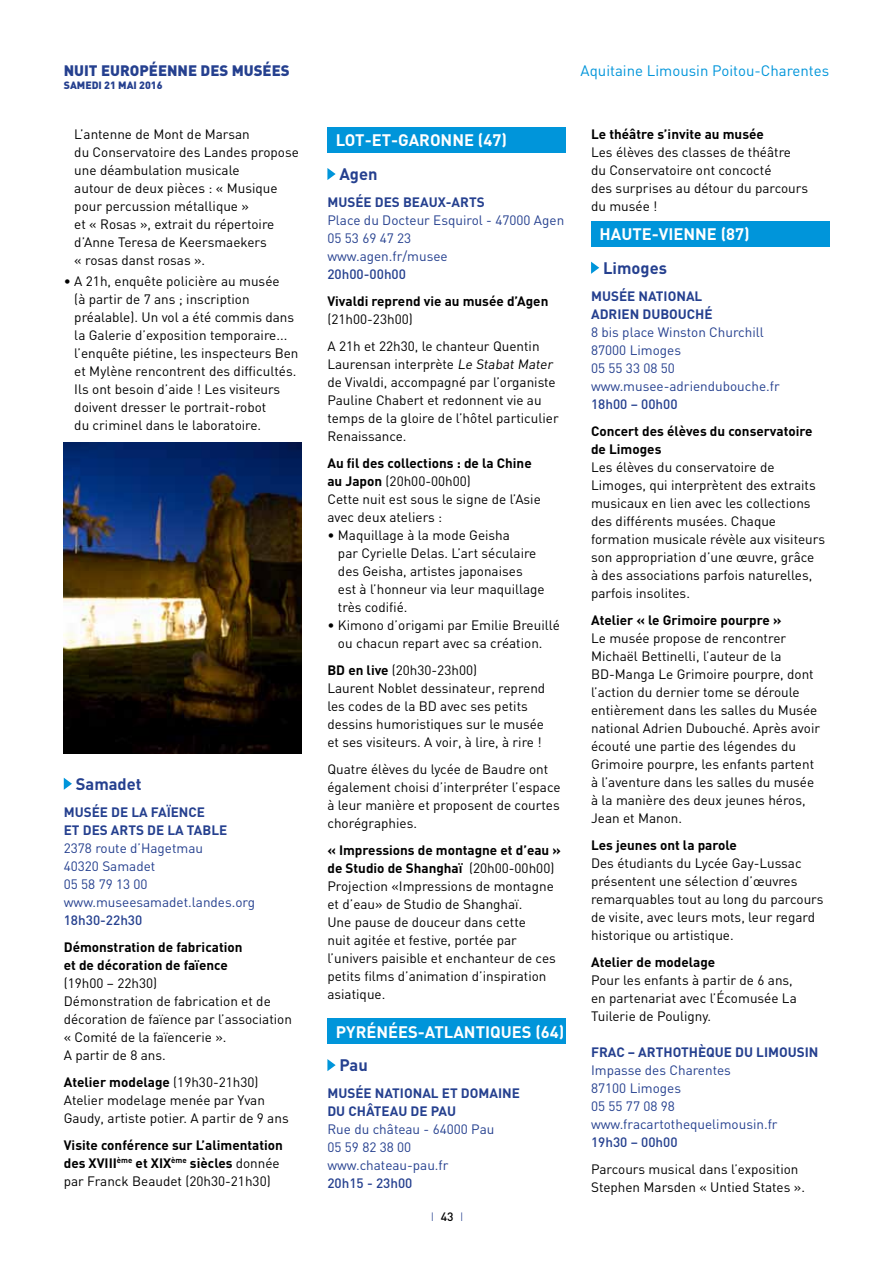
<style>
.page{position:relative;width:893px;height:1263px;background:#fff}
.page>*{position:absolute;margin:0;border:0;box-sizing:border-box;transform-origin:0 0}
.t1{font:700 16.5px "DIN";color:#fff}
.t2{font:700 16.5px "DIN";color:#25408f}
.t3{font:15px "DIN";color:#0095da}
.t4{font:900 15px "DIN";color:#25408f}
.t5{font:13.5px/18px "DIN";color:#000}
.t6{font:13.5px/18px "DIN";color:#25408f}
.t7{font:700 13.5px/18px "DIN";color:#000}
.t8{font:700 13.5px/18px "DIN";color:#25408f}
.t9{font:500 13.5px "DIN";color:#25408f}
.t10{font:300 12px "DIN";color:#25408f}
.t11{font:900 10.5px "DIN";color:#25408f}
.s1{font-weight:700}
.s2{font-weight:500;color:#000}
</style>
<div class="page">
<img style="left:64px;top:443px;width:238px;height:311px">
<svg style="left:64px;top:778px;width:8px;height:12px"></svg>
<div style="left:327px;top:128px;width:239px;height:25px;background:#0095da"></div>
<svg style="left:327px;top:168px;width:9px;height:12px"></svg>
<div style="left:327px;top:1019px;width:239px;height:25px;background:#0095da"></div>
<svg style="left:327px;top:1059px;width:9px;height:12px"></svg>
<div style="left:591px;top:221px;width:238px;height:26px;background:#0095da"></div>
<svg style="left:591px;top:262px;width:8px;height:12px"></svg>
<p class="t4" style="left:64px;top:61px;width:226px">NUIT EUROPÉENNE DES MUSÉES</p>
<p class="t11" style="left:64px;top:78px;width:100px">SAMEDI 21 MAI 2016</p>
<p class="t5" style="left:74px;top:124px;width:226px">L’antenne de Mont de Marsan<br>du Conservatoire des Landes propose une déambulation musicale<br>autour de deux pièces : « Musique pour percussion métallique »<br>et « Rosas », extrait du répertoire d’Anne Teresa de Keersmaekers<br>« rosas danst rosas ».</p>
<p class="t5" style="left:74px;top:272px;width:226px;text-indent:-11px">• A 21h, enquête policière au musée<br>(à partir de 7 ans ; inscription préalable). Un vol a été commis dans la Galerie d’exposition temporaire... l’enquête piétine, les inspecteurs Ben et Mylène rencontrent des difficultés.<br>Ils ont besoin d’aide ! Les visiteurs doivent dresser le portrait-robot<br>du criminel dans le laboratoire.</p>
<p class="t2" style="left:76px;top:773px;width:67px">Samadet</p>
<p class="t8" style="left:64px;top:802px;width:141px">MUSÉE DE LA FAÏENCE<br>ET DES</p>
<p class="t8" style="left:111px;top:820px;width:10px">ARTS</p>
<p class="t8" style="left:147px;top:820px;width:80px">DE LA TABLE</p>
<p class="t6" style="left:64px;top:839px;width:193px">2378 route d’Hagetmau<br>40320 Samadet<br>05 58 79 13 00 www.museesamadet.landes.org</p>
<p class="t9" style="left:64px;top:911px;width:80px">18h30-22h30</p>
<p class="t7" style="left:64px;top:937px;width:180px">Démonstration de fabrication et de décoration de faïence</p>
<p class="t5" style="left:64px;top:974px;width:230px">(19h00 – 22h30)<br>Démonstration de fabrication et de décoration de faïence par l’association « Comité de la faïencerie ».<br>A partir de 8 ans.</p>
<p class="t5" style="left:64px;top:1073px;width:226px"><span class="s1">Atelier modelage</span> (19h30-21h30)<br>Atelier modelage menée par Yvan<br>Gaudy, artiste potier. A partir de 9 ans</p>
<p class="t7" style="left:64px;top:1135px;width:221px">Visite conférence sur L’alimentation des XVIII</p>
<p class="t5" style="left:64px;top:1154px;width:217px;text-indent:53px"><sup>ème</sup> <span class="s1">et XIX</span><sup>ème</sup> <span class="s1">siècles</span> donnée par Franck Beaudet (20h30-21h30)</p>
<p class="t3" style="left:581px;top:61px;width:250px">Aquitaine Limousin Poitou-Charentes</p>
<p class="t1" style="left:336px;top:130px;width:74px">LOT-ET-GARONNE</p>
<p class="t1" style="left:478px;top:130px;width:31px">(47)</p>
<p class="t2" style="left:339px;top:163px;width:40px">Agen</p>
<p class="t8" style="left:327px;top:193px;width:57px">MUSÉE DES</p>
<p class="t8" style="left:403px;top:193px;width:58px">BEAUX-ARTS</p>
<p class="t6" style="left:327px;top:211px;width:238px">Place du Docteur Esquirol - 47000 Agen<br>05 53 69 47 23<br>www.agen.fr/musee</p>
<p class="t9" style="left:327px;top:266px;width:80px">20h00-00h00</p>
<p class="t7" style="left:327px;top:292px;width:222px">Vivaldi reprend vie au musée d’Agen</p>
<p class="t5" style="left:327px;top:305px;width:214px;line-height:27px">(21h00-23h00)<br>A 21h et 22h30, le chanteur Quentin</p>
<p class="t5" style="left:327px;top:355px;width:233px">Laurensan interprète Le Stabat Mater de Vivaldi, accompagné par l’organiste Pauline Chabert et redonnent vie au temps de la gloire de l’hôtel particulier Renaissance.</p>
<p class="t5" style="left:327px;top:454px;width:215px"><span class="s1">Au fil des collections : de la Chine au Japon</span> (20h00-00h00)<br>Cette nuit est sous le signe de l’Asie avec deux ateliers :</p>
<p class="t5" style="left:338px;top:526px;width:208px;text-indent:-11px">• Maquillage à la mode Geisha<br>par Cyrielle Delas. L’art séculaire des Geisha, artistes japonaises<br>est à l’honneur via leur maquillage très codifié.</p>
<p class="t5" style="left:327px;top:616px;width:234px;text-align:center">• Kimono d’origami par Emilie Breuillé ou chacun repart avec sa création.</p>
<p class="t5" style="left:327px;top:661px;width:219px"><span class="s1">BD en live</span> (20h30-23h00)<br>Laurent Noblet dessinateur, reprend les codes de la BD avec ses petits dessins humoristiques sur le musée et ses visiteurs. A voir, à lire, à rire !</p>
<p class="t5" style="left:327px;top:760px;width:235px">Quatre élèves du lycée de Baudre ont également choisi d’interpréter l’espace à leur manière et proposent de courtes chorégraphies.</p>
<p class="t5" style="left:327px;top:841px;width:235px"><span class="s1">« I mpressions de montagne et d’eau » de Studio de Shanghaï</span> (20h00-00h00)<br>Projection «Impressions de montagne et d’eau» de Studio de Shanghaï.<br>Une pause de douceur dans cette<br>nuit agitée et festive, portée par l’univers paisible et enchanteur de ces petits films d’animation d’inspiration asiatique.</p>
<p class="t1" style="left:336px;top:1021px;width:230px">Pyrénées-Atlantiques (64)</p>
<p class="t2" style="left:339px;top:1054px;width:30px">Pau</p>
<p class="t8" style="left:327px;top:1084px;width:57px">MUSÉE NATIONA</p>
<p class="t8" style="left:431px;top:1084px;width:67px">L ET DOMAINE</p>
<p class="t8" style="left:327px;top:1102px;width:39px">DU CHÂTEA</p>
<p class="t8" style="left:398px;top:1102px;width:59px">U DE PAU</p>
<p class="t6" style="left:327px;top:1120px;width:168px">Rue du château - 64000 Pau<br>05 59 82 38 00 www.chateau-pau.fr</p>
<p class="t9" style="left:327px;top:1175px;width:87px">20h15 - 23h00</p>
<p class="t10" style="left:431px;top:1209px;width:34px">I <span class="s2">43</span> I</p>
<p class="t7" style="left:591px;top:124px;width:174px">Le théâtre s’invite au musée</p>
<p class="t5" style="left:591px;top:143px;width:219px">Les élèves des classes de théâtre du Conservatoire ont concocté<br>des surprises au détour du parcours du musée !</p>
<p class="t1" style="left:600px;top:223px;width:152px">Haute-Vienne (87)</p>
<p class="t2" style="left:603px;top:257px;width:65px">Limoges</p>
<p class="t8" style="left:591px;top:286px;width:57px">MUSÉE NATIONA</p>
<p class="t8" style="left:695px;top:286px;width:9px">L</p>
<p class="t8" style="left:591px;top:304px;width:9px">ADRIEN</p>
<p class="t8" style="left:642px;top:304px;width:72px">DUBOUCH É</p>
<p class="t6" style="left:591px;top:323px;width:190px">8 bis place Winston Churchill<br>87000 Limoges<br>05 55 33 08 50 www.musee-adriendubouche.fr</p>
<p class="t9" style="left:591px;top:395px;width:88px">18h00 – 00h00</p>
<p class="t7" style="left:591px;top:421px;width:223px">Concert des élèves du conservatoire de Limoges</p>
<p class="t5" style="left:591px;top:458px;width:236px">Les élèves du conservatoire de Limoges, qui interprètent des extraits musicaux en lien avec les collections des différents musées. Chaque formation musicale révèle aux visiteurs son appropriation d’une œuvre, grâce<br>à des associations parfois naturelles, parfois insolites.</p>
<p class="t7" style="left:591px;top:610px;width:192px">Atelier « le Grimoire pourpre »</p>
<p class="t5" style="left:591px;top:629px;width:231px">Le musée propose de rencontrer Michaël Bettinelli, l’auteur de la BD-Manga Le Grimoire pourpre, dont l’action du dernier tome se déroule entièrement dans les salles du Musée national Adrien Dubouché. Après avoir écouté une partie des légendes du Grimoire pourpre, les enfants partent à l’aventure dans les salles du musée à la manière des deux jeunes héros, Jean et Manon.</p>
<p class="t7" style="left:591px;top:835px;width:147px">Les jeunes ont la parole</p>
<p class="t5" style="left:591px;top:854px;width:234px">Des étudiants du Lycée Gay-Lussac présentent une sélection d’œuvres remarquables tout au long du parcours de visite, avec leurs mots, leur regard historique ou artistique.</p>
<p class="t7" style="left:591px;top:952px;width:126px">Atelier de modelage</p>
<p class="t5" style="left:591px;top:971px;width:207px">Pour les enfants à partir de 6 ans, en partenariat avec l’Écomusée La<br>Tuilerie de Pouligny.</p>
<p class="t8" style="left:591px;top:1042px;width:57px">FRAC – ARTHOTHÈQ</p>
<p class="t8" style="left:715px;top:1042px;width:90px">UE DU LIMOUSIN</p>
<p class="t6" style="left:591px;top:1061px;width:188px">Impasse des Charentes<br>87100 Limoges<br>05 55 77 08 98 www.fracartothequelimousin.fr</p>
<p class="t9" style="left:591px;top:1133px;width:88px">19h30 – 00h00</p>
<p class="t5" style="left:591px;top:1159px;width:215px">Parcours musical dans l’exposition<br>Stephen Marsden « Untied States ».</p>
</div>
